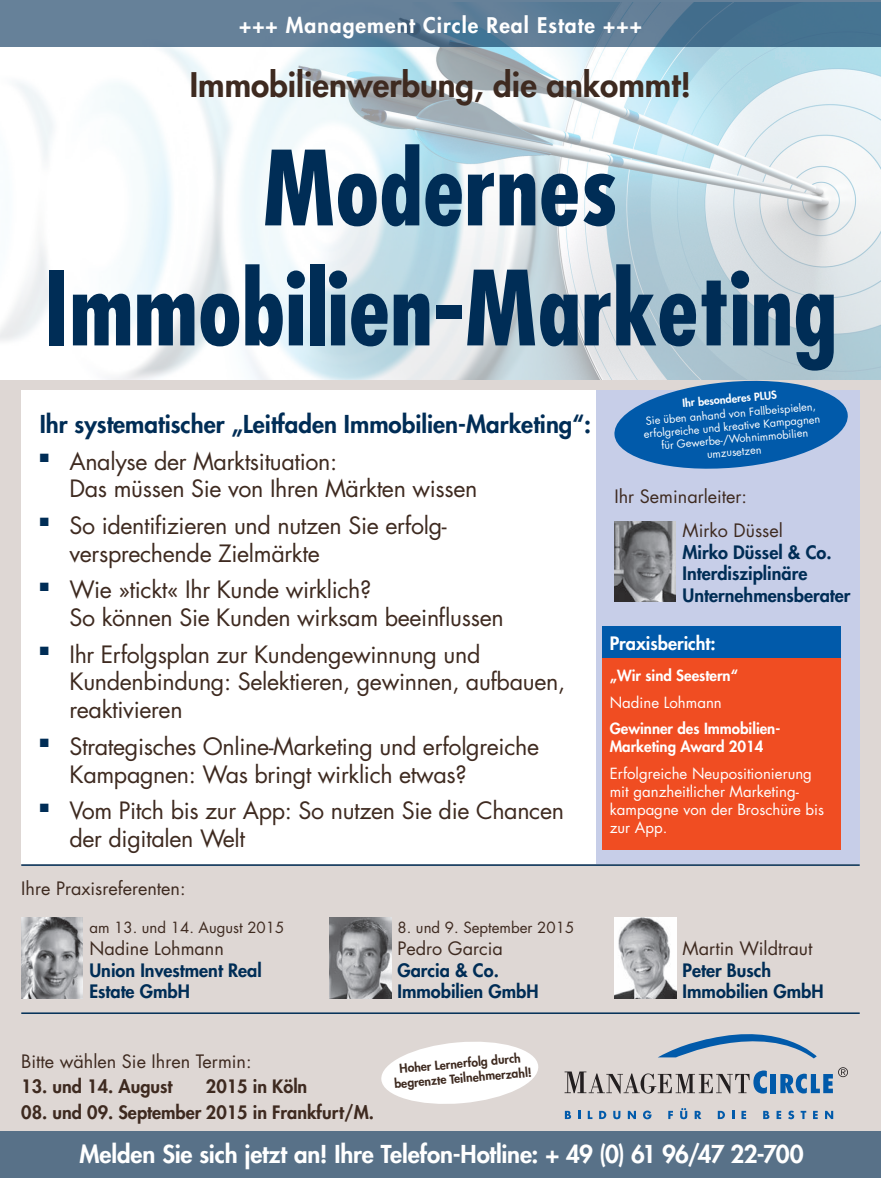
<style>
.page{position:relative;width:881px;height:1178px;background:#fff}
.page>*{position:absolute;margin:0;border:0;box-sizing:border-box;transform-origin:0 0}
.AbsatzTitelseiteTite{font:700 condensed 100.5px/120px "Futura Std";color:#002d56;text-align:center}
.AbsatzTitelseiteTite-2{font:800 33px "Futura Std";color:#3e2a20}
.AbsatzAnmeldungBalke{font:800 24px "Futura Std";letter-spacing:-.01em;color:#fff}
.AbsatzTitelseiteThem{font:800 24px "Futura Std";color:#002d56}
.AbsatzTitelseiteThem-2{font:23.25px/27.9px "Futura Std";letter-spacing:-.015em;color:#3e2a20}
.AbsatzTitelseiteBalk{font:800 21px "Futura Std";letter-spacing:.05em;color:#fff}
.AbsatzTitelseiteRefe{font:800 18px/21.6px "Futura Std";color:#002d56}
.AbsatzTitelseiteTerm{font:800 18px "Futura Std";color:#3e2a20}
.AbsatzTitelseiteRefe-2{font:18px "Futura Std";color:#3e2a20}
.AbsatzTitelseiteTerm-2{font:18px "Futura Std";color:#3e2a20}
.AbsatzTitelseiteThem-3{font:800 18px "Futura Std";color:#fff}
.AbsatzTitelseiteThem-4{font:15px/18px "Futura Std";color:#fff}
.AbsatzTitelseiteThem-5{font:800 15px/18px "Futura Std";color:#fff}
.AbsatzTitelseiteRefe-3{font:15px "Futura Std";color:#3e2a20}
.AbsatzTitelseiteTite-3{font:800 12.15px/14.9px "Futura Std";color:#3e2a20;text-align:center}
.AbsatzTitelseiteThem-6{font:10.8px/12.9px "Futura Std";color:#fff;text-align:center}
.AbsatzTitelseiteThem-7{font:800 10.8px "Futura Std";color:#fff}
.s1{font-weight:400;color:#3e2a20}
</style>
<div class="page">
<img style="left:0;top:47px;width:880px;height:334px">
<svg style="left:0;top:0;width:880px;height:47px;background:#5a7b95"></svg>
<div style="left:0;top:381px;width:880px;height:797px;background:#ded7d4"></div>
<hr style="left:21px;top:1012px;width:838px;height:2px;background:#002d56">
<div style="left:0;top:1131px;width:880px;height:47px;background:#587188"></div>
<div style="left:21px;top:390px;width:838px;height:473px;background:#fff"></div>
<div style="left:595px;top:390px;width:264px;height:473px;background:#c7cee8"></div>
<div style="left:770px;top:1074px;width:6px;height:19px;background:#015aaa"></div>
<svg style="left:780px;top:1067px;width:67px;height:26px"></svg>
<svg style="left:564px;top:1070px;width:202px;height:23px"></svg>
<svg style="left:658px;top:1034px;width:158px;height:24px"></svg>
<svg style="left:564px;top:1111px;width:7px;height:8px"></svg>
<svg style="left:578px;top:1111px;width:2px;height:8px"></svg>
<svg style="left:587px;top:1111px;width:5px;height:8px"></svg>
<svg style="left:599px;top:1111px;width:7px;height:8px"></svg>
<svg style="left:613px;top:1111px;width:7px;height:8px"></svg>
<svg style="left:627px;top:1111px;width:8px;height:8px"></svg>
<svg style="left:643px;top:1110px;width:8px;height:9px"></svg>
<svg style="left:668px;top:1111px;width:4px;height:8px"></svg>
<svg style="left:680px;top:1108px;width:7px;height:11px"></svg>
<svg style="left:694px;top:1111px;width:7px;height:8px"></svg>
<svg style="left:717px;top:1111px;width:7px;height:8px"></svg>
<svg style="left:741px;top:1111px;width:4px;height:8px"></svg>
<svg style="left:763px;top:1111px;width:6px;height:8px"></svg>
<svg style="left:776px;top:1111px;width:4px;height:8px"></svg>
<svg style="left:788px;top:1110px;width:5px;height:9px"></svg>
<svg style="left:800px;top:1111px;width:6px;height:8px"></svg>
<svg style="left:813px;top:1111px;width:4px;height:8px"></svg>
<svg style="left:825px;top:1111px;width:7px;height:8px"></svg>
<svg style="left:381px;top:1041px;width:158px;height:63px"></svg>
<img style="left:614px;top:521px;width:61px;height:81px">
<img style="left:21px;top:917px;width:62px;height:81px">
<img style="left:329px;top:917px;width:62px;height:81px">
<img style="left:614px;top:917px;width:62px;height:81px">
<div style="left:602px;top:626px;width:238px;height:224px;background:#f04d22"></div>
<div style="left:602px;top:626px;width:238px;height:32px;background:#015aaa"></div>
<svg style="left:612px;top:376px;width:237px;height:93px"></svg>
<hr style="left:21px;top:864px;width:838px;height:2px;background:#002d56">
<p class="AbsatzTitelseiteBalk" style="left:239px;top:12px;width:404px">+++ Management Circle Real Estate +++</p>
<p class="AbsatzTitelseiteTite-2" style="left:190px;top:64px;width:502px">Immobilienwerbung, die ankommt!</p>
<p class="AbsatzTitelseiteTite" style="left:44px;top:129px;width:794px">Modernes<br>Immobilien-Marketing</p>
<p class="AbsatzTitelseiteThem" style="left:40px;top:409px;width:552px">Ihr systematischer „Leitfaden Immobilien-Marketing“:</p>
<p class="AbsatzTitelseiteThem-2" style="left:69px;top:447px;width:409px;text-indent:-30px"><sup>■</sup> Analyse der Marktsituation:<br>Das müssen Sie von Ihren Märkten wissen</p>
<p class="AbsatzTitelseiteThem-2" style="left:69px;top:512px;width:378px;text-indent:-30px"><sup>■</sup> So identifizieren und nutzen Sie erfolg&shy;versprechende Zielmärkte</p>
<p class="AbsatzTitelseiteThem-2" style="left:69px;top:576px;width:435px;text-indent:-30px"><sup>■</sup> Wie »tickt« Ihr Kunde wirklich?<br>So können Sie Kunden wirksam beeinflussen</p>
<p class="AbsatzTitelseiteThem-2" style="left:69px;top:640px;width:497px;text-indent:-30px"><sup>■</sup> Ihr Erfolgsplan zur Kundengewinnung und<br>Kundenbindung: Selektieren, gewinnen, aufbauen, reaktivieren</p>
<p class="AbsatzTitelseiteThem-2" style="left:69px;top:732px;width:471px;text-indent:-30px"><sup>■</sup> Strategisches Online-Marketing und erfolgreiche<br>Kampagnen: Was bringt wirklich etwas?</p>
<p class="AbsatzTitelseiteThem-2" style="left:69px;top:797px;width:496px;text-indent:-30px"><sup>■</sup> Vom Pitch bis zur App: So nutzen Sie die Chancen der digitalen Welt</p>
<p class="AbsatzTitelseiteThem-7" style="left:681px;top:396px;width:96px;rotate:-5deg">Ihr besonderes PLUS</p>
<p class="AbsatzTitelseiteThem-6" style="left:642px;top:415px;width:178px;rotate:-5deg">Sie üben anhand von Fallbeispielen, erfolgreiche und kreative Kampagnen für Gewerbe-/Wohnimmobilien umzusetzen</p>
<p class="AbsatzTitelseiteRefe-2" style="left:614px;top:485px;width:134px">Ihr Seminarleiter:</p>
<p class="AbsatzTitelseiteRefe" style="left:682px;top:520px;width:169px"><span class="s1">Mirko Düssel<br></span>Mirko Düssel &amp; Co.<br>Interdisziplinäre<br>Unternehmensberater</p>
<p class="AbsatzTitelseiteThem-3" style="left:609px;top:632px;width:107px">Praxisbericht:</p>
<p class="AbsatzTitelseiteThem-5" style="left:609px;top:667px;width:130px">„Wir sind Seestern“</p>
<p class="AbsatzTitelseiteThem-4" style="left:609px;top:693px;width:114px">Nadine Lohmann</p>
<p class="AbsatzTitelseiteThem-5" style="left:609px;top:720px;width:172px">Gewinner des Immobilien-<br>Marketing Award 2014</p>
<p class="AbsatzTitelseiteThem-4" style="left:609px;top:764px;width:216px">Erfolgreiche Neupositionierung mit ganzheitlicher Marketing&shy;kampagne von der Broschüre bis zur App.</p>
<p class="AbsatzTitelseiteRefe-2" style="left:21px;top:877px;width:166px">Ihre Praxisreferenten:</p>
<p class="AbsatzTitelseiteRefe-3" style="left:89px;top:918px;width:196px">am 13. und 14. August 2015</p>
<p class="AbsatzTitelseiteRefe" style="left:89px;top:937px;width:174px"><span class="s1">Nadine Lohmann<br></span>Union Investment Real<br>Estate GmbH</p>
<p class="AbsatzTitelseiteRefe-3" style="left:397px;top:918px;width:178px">8. und 9. September 2015</p>
<p class="AbsatzTitelseiteRefe" style="left:397px;top:937px;width:142px"><span class="s1">Pedro Garcia<br></span>Garcia &amp; Co.<br>Immobilien GmbH</p>
<p class="AbsatzTitelseiteRefe" style="left:682px;top:937px;width:142px"><span class="s1">Martin Wildtraut<br></span>Peter Busch<br>Immobilien GmbH</p>
<p class="AbsatzTitelseiteTerm-2" style="left:21px;top:1049px;width:232px">Bitte wählen Sie Ihren Termin:</p>
<p class="AbsatzTitelseiteTerm" style="left:21px;top:1075px;width:153px">13. und 14. August</p>
<p class="AbsatzTitelseiteTerm" style="left:206px;top:1075px;width:103px">2015 in Köln</p>
<p class="AbsatzTitelseiteTerm" style="left:21px;top:1101px;width:354px">08. und 09. September 2015 in Frankfurt/M.</p>
<p class="AbsatzTitelseiteTite-3" style="left:392px;top:1062px;width:139px;rotate:-5deg">Hoher Lernerfolg durch begrenzte Teilnehmerzahl!</p>
<p class="AbsatzAnmeldungBalke" style="left:79px;top:1139px;width:725px">Melden Sie sich jetzt an! Ihre Telefon-Hotline: + 49 (0) 61 96/47 22-700</p>
</div>
